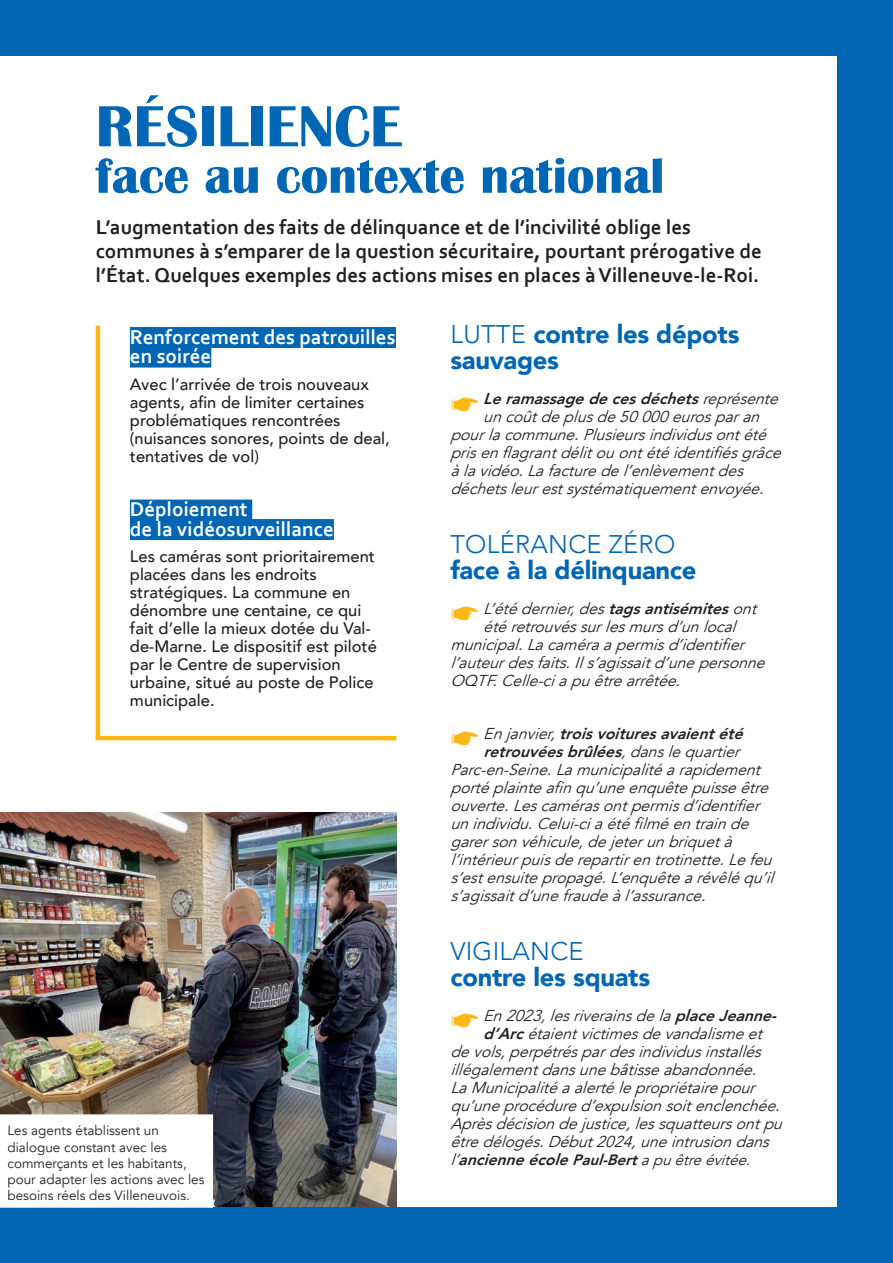
<style>
.page{position:relative;width:893px;height:1263px;background:#fff}
.page>*{position:absolute;margin:0;border:0;box-sizing:border-box;transform-origin:0 0}
.TITRE_03{font:700 60px "Britannic";color:#0166b3}
.TITRE_03-2{font:700 51px "Britannic";color:#0166b3}
.ENTRÉE_ENC_PLU_sans_filet{font:900 25.5px/25.5px "Avenir";letter-spacing:-.01em;color:#0166b3}
.ENTRÉE_ENC_PLU_sans_filet-2{font:700 21px/24px "Corbel";color:#231f20}
.ENTRÉE_ENC_PLU_sans_filet-3{font:700 21px/19.5px "Corbel";color:#fff}
.ENTRÉE_ENC_PLU_sans_filet-4{font:500 16.5px/18px "Avenir";color:#231f20}
.ENTRÉE_ENC_PLU_sans_filet-5{font:italic 15.75px "Avenir";color:#231f20}
.ENTRÉE_ENC_PLU_sans_filet-6{font:italic 800 15.75px "Avenir";color:#231f20}
.ENTRÉE_ENC_PLU_sans_filet-7{font:italic 15px "Avenir";color:#231f20}
.ENTRÉE_ENC_PLU_sans_filet-8{font:13.5px/16.2px "Avenir";color:#231f20}
.s1{font-weight:300}
.s2{font-weight:400}
.s3{font-weight:800}
.s4{font-size:15.75px}
.s5{font-weight:800;font-size:15.75px}
</style>
<div class="page">
<img style="left:0;top:812px;width:396px;height:396px">
<div style="left:838px;top:0;width:55px;height:1263px;background:#0166b3"></div>
<div style="left:0;top:0;width:893px;height:55px;background:#0166b3"></div>
<div style="left:0;top:1208px;width:893px;height:55px;background:#0166b3"></div>
<div style="left:130px;top:327px;width:266px;height:21px;background:#0166b3"></div>
<div style="left:130px;top:346px;width:81px;height:21px;background:#0166b3"></div>
<div style="left:130px;top:500px;width:122px;height:21px;background:#0166b3"></div>
<div style="left:130px;top:519px;width:204px;height:21px;background:#0166b3"></div>
<hr style="left:96px;top:326px;width:4px;height:412px;background:#fcb814">
<hr style="left:96px;top:736px;width:300px;height:4px;background:#fcb814">
<div style="left:4px;top:1118px;width:205px;height:86px;background:#fff"></div>
<p class="TITRE_03" style="left:96px;top:93px;width:308px">RÉSILIENCE</p>
<p class="TITRE_03-2" style="left:96px;top:147px;width:570px">face au contexte national</p>
<p class="ENTRÉE_ENC_PLU_sans_filet-2" style="left:96px;top:215px;width:668px">L’augmentation des faits de délinquance et de l’incivilité oblige les communes à s’emparer de la question sécuritaire, pourtant prérogative de l’État. Quelques exemples des actions mises en places à Villeneuve-le-Roi.</p>
<p class="ENTRÉE_ENC_PLU_sans_filet" style="left:450px;top:321px;width:291px"><span class="s1">LUTTE</span> contre les dépots sauvages</p>
<p class="ENTRÉE_ENC_PLU_sans_filet-6" style="left:483px;top:389px;width:299px">Le ramassage de ces déchets <span class="s2">représente</span></p>
<p class="ENTRÉE_ENC_PLU_sans_filet-5" style="left:483px;top:407px;width:281px">un coût de plus de 50 000 euros par an</p>
<p class="ENTRÉE_ENC_PLU_sans_filet-5" style="left:450px;top:425px;width:320px">pour la commune. Plusieurs individus ont été</p>
<p class="ENTRÉE_ENC_PLU_sans_filet-5" style="left:450px;top:443px;width:335px">pris en flagrant délit ou ont été identifiés grâce</p>
<p class="ENTRÉE_ENC_PLU_sans_filet-5" style="left:450px;top:461px;width:297px">à la vidéo. La facture de l’enlèvement des</p>
<p class="ENTRÉE_ENC_PLU_sans_filet-5" style="left:450px;top:479px;width:318px">déchets leur est systématiquement envoyée.</p>
<p class="ENTRÉE_ENC_PLU_sans_filet" style="left:450px;top:531px;width:248px"><span class="s1">TOLÉRANCE ZÉRO </span>face à la délinquance</p>
<p class="ENTRÉE_ENC_PLU_sans_filet-5" style="left:483px;top:599px;width:278px">L’été dernier, des <span class="s3">tags antisémites</span> ont</p>
<p class="ENTRÉE_ENC_PLU_sans_filet-5" style="left:483px;top:617px;width:257px">été retrouvés sur les murs d ’un local</p>
<p class="ENTRÉE_ENC_PLU_sans_filet-5" style="left:450px;top:635px;width:295px">municipal. La caméra a permis d ’identifier</p>
<p class="ENTRÉE_ENC_PLU_sans_filet-5" style="left:450px;top:653px;width:319px">l’auteur des faits. Il s’agissait d ’une personne</p>
<p class="ENTRÉE_ENC_PLU_sans_filet-5" style="left:450px;top:671px;width:234px">OQTF. Celle-ci a pu être arrêtée.</p>
<p class="ENTRÉE_ENC_PLU_sans_filet-6" style="left:483px;top:724px;width:264px"><span class="s2">En janvier,</span> trois voitures avaient été</p>
<p class="ENTRÉE_ENC_PLU_sans_filet-6" style="left:483px;top:742px;width:257px">retrouvées brûlées<span class="s2">, dans le quartier</span></p>
<p class="ENTRÉE_ENC_PLU_sans_filet-5" style="left:450px;top:760px;width:314px">Parc-en-Seine. La municipalité a rapidement</p>
<p class="ENTRÉE_ENC_PLU_sans_filet-5" style="left:450px;top:778px;width:322px">porté plainte afin qu’une enquête puisse être</p>
<p class="ENTRÉE_ENC_PLU_sans_filet-5" style="left:450px;top:796px;width:310px">ouverte. Les caméras ont permis d ’identifier</p>
<p class="ENTRÉE_ENC_PLU_sans_filet-5" style="left:450px;top:814px;width:303px">un individu. Celui-ci a été filmé en train de</p>
<p class="ENTRÉE_ENC_PLU_sans_filet-5" style="left:450px;top:832px;width:286px">garer son véhicule, de jeter un briquet à</p>
<p class="ENTRÉE_ENC_PLU_sans_filet-5" style="left:450px;top:850px;width:326px">l’intérieur puis de repartir en trotinette. Le feu</p>
<p class="ENTRÉE_ENC_PLU_sans_filet-5" style="left:450px;top:868px;width:328px">s’est ensuite propagé. L’enquête a révêlé qu’il</p>
<p class="ENTRÉE_ENC_PLU_sans_filet-5" style="left:450px;top:886px;width:260px">s’agissait d ’une fraude à l’assurance.</p>
<p class="ENTRÉE_ENC_PLU_sans_filet" style="left:450px;top:938px;width:201px"><span class="s1">VIGILANCE </span>contre les squats</p>
<p class="ENTRÉE_ENC_PLU_sans_filet-5" style="left:483px;top:1006px;width:297px">En 2023, les riverains de la <span class="s3">place Jeanne-</span></p>
<p class="ENTRÉE_ENC_PLU_sans_filet-5" style="left:483px;top:1024px;width:283px"><span class="s3">d ’Arc</span> étaient victimes de vandalisme et</p>
<p class="ENTRÉE_ENC_PLU_sans_filet-5" style="left:450px;top:1042px;width:315px">de vols, perpétrés par des individus installés</p>
<p class="ENTRÉE_ENC_PLU_sans_filet-5" style="left:450px;top:1060px;width:311px">illégalement dans une bâtisse abandonnée.</p>
<p class="ENTRÉE_ENC_PLU_sans_filet-5" style="left:450px;top:1078px;width:306px">La Municipalité a alerté le propriétaire pour</p>
<p class="ENTRÉE_ENC_PLU_sans_filet-5" style="left:450px;top:1096px;width:334px">qu’une procédure d ’expulsion soit enclenchée.</p>
<p class="ENTRÉE_ENC_PLU_sans_filet-5" style="left:450px;top:1114px;width:336px">Après décision de justice, les squatteurs ont pu</p>
<p class="ENTRÉE_ENC_PLU_sans_filet-5" style="left:450px;top:1132px;width:323px">être délogés. Début 2024, une intrusion dans</p>
<p class="ENTRÉE_ENC_PLU_sans_filet-7" style="left:450px;top:1151px;width:304px"><span class="s4">l’</span><span class="s5">ancienne école</span> <span class="s3">Paul-Bert</span> a pu être évitée.</p>
<p class="ENTRÉE_ENC_PLU_sans_filet-3" style="left:130px;top:326px;width:267px">Renforcement des patrouilles en soirée</p>
<p class="ENTRÉE_ENC_PLU_sans_filet-4" style="left:130px;top:374px;width:261px">Avec l’arrivée de trois nouveaux agents, afin de limiter certaines problématiques rencontrées (nuisances sonores, points de deal, tentatives de vol)</p>
<p class="ENTRÉE_ENC_PLU_sans_filet-3" style="left:130px;top:499px;width:206px">Déploiement<br>de la vidéosurveillance</p>
<p class="ENTRÉE_ENC_PLU_sans_filet-4" style="left:130px;top:546px;width:248px">Les caméras sont prioritairement placées dans les endroits stratégiques. La commune en dénombre une centaine, ce qui fait d’elle la mieux dotée du Val&shy;de-Marne. Le dispositif est piloté par le Centre de supervision urbaine, situé au poste de Police municipale.</p>
<p class="ENTRÉE_ENC_PLU_sans_filet-8" style="left:7px;top:1123px;width:199px">Les agents établissent un dialogue constant avec les commerçants et les habitants, pour adapter les actions avec les besoins réels des Villeneuvois.</p>
</div>
